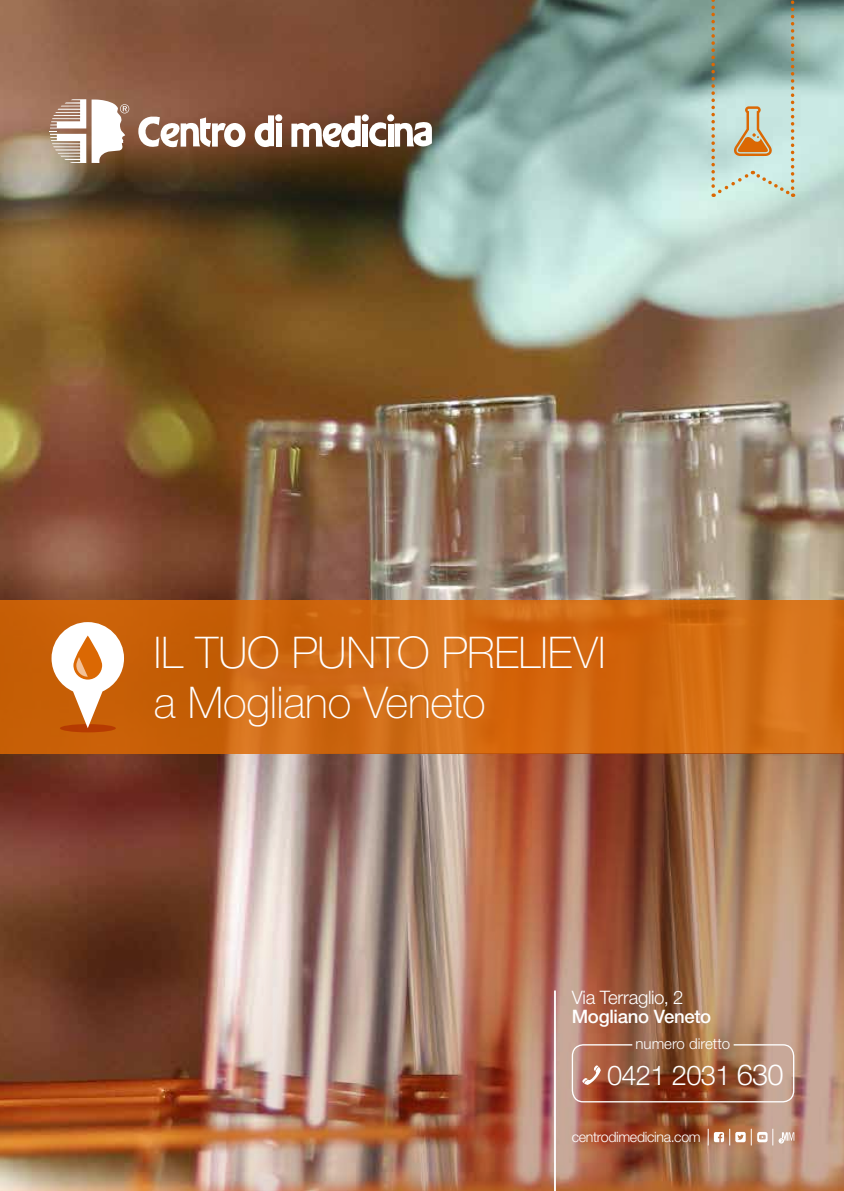
<style>
.page{position:relative;width:844px;height:1191px;background:#fff}
.page>*{position:absolute;margin:0;border:0;box-sizing:border-box;transform-origin:0 0}
.t1{font:100 43.75px/49.4px "Helvetica Neue LT Std";letter-spacing:-.005em;color:#fff}
.t2{font:300 27.3px "Helvetica Neue LT Std";letter-spacing:-.025em;color:#fff}
.t3{font:300 18.55px "Helvetica Neue LT Std";letter-spacing:-.015em;color:#fff}
.t4{font:500 18.55px "Helvetica Neue LT Std";letter-spacing:-.015em;color:#fff}
.t5{font:300 15.05px "Helvetica Neue LT Std";color:#fff}
.t6{font:300 14.17px "Helvetica Neue LT Std";letter-spacing:-.025em;color:#fff}
.s1{font-size:29.05px}
</style>
<div class="page">
<img style="left:0;top:0;width:843px;height:600px">
<svg style="left:50px;top:99px;width:36px;height:64px"></svg>
<svg style="left:92px;top:99px;width:37px;height:64px"></svg>
<div style="left:387px;top:114px;width:7px;height:7px;background:#fff;border-radius:50%"></div>
<div style="left:387px;top:124px;width:6px;height:23px;background:#fff"></div>
<div style="left:276px;top:124px;width:5px;height:23px;background:#fff"></div>
<div style="left:275px;top:114px;width:7px;height:7px;background:#fff;border-radius:50%"></div>
<svg style="left:254px;top:115px;width:20px;height:32px"></svg>
<svg style="left:138px;top:116px;width:107px;height:34px"></svg>
<svg style="left:291px;top:116px;width:95px;height:34px"></svg>
<svg style="left:394px;top:121px;width:38px;height:33px"></svg>
<svg style="left:711px;top:0;width:83px;height:198px;background:#a8bcad"></svg>
<svg style="left:0;top:600px;width:843px;height:153px;background:#cf6810"></svg>
<div style="left:60px;top:724px;width:56px;height:8px;background:#b63b02;border-radius:50%"></div>
<svg style="left:51px;top:622px;width:73px;height:106px"></svg>
<img style="left:0;top:753px;width:843px;height:438px">
<svg style="left:707px;top:1128px;width:16px;height:17px"></svg>
<svg style="left:729px;top:1128px;width:22px;height:17px"></svg>
<svg style="left:757px;top:1128px;width:37px;height:17px"></svg>
<hr style="left:554px;top:990px;width:1px;height:201px;background:#fff">
<svg style="left:582px;top:1065px;width:18px;height:20px"></svg>
<div style="left:571px;top:1044px;width:223px;height:58px;border:1px solid #fff;border-radius:11px"></div>
<p class="t1" style="left:154px;top:628px;width:453px">IL TUO PUNTO PRELIEVI a Mogliano Veneto</p>
<p class="t3" style="left:571px;top:985px;width:113px">Via Terraglio, 2</p>
<p class="t4" style="left:571px;top:1005px;width:141px">Mogliano Veneto</p>
<p class="t5" style="left:635px;top:1034px;width:96px">numero diretto</p>
<p class="t2" style="left:607px;top:1058px;width:178px">0421 2031 <span class="s1">630</span></p>
<p class="t6" style="left:571px;top:1128px;width:130px">centrodimedicina.com</p>
</div>
